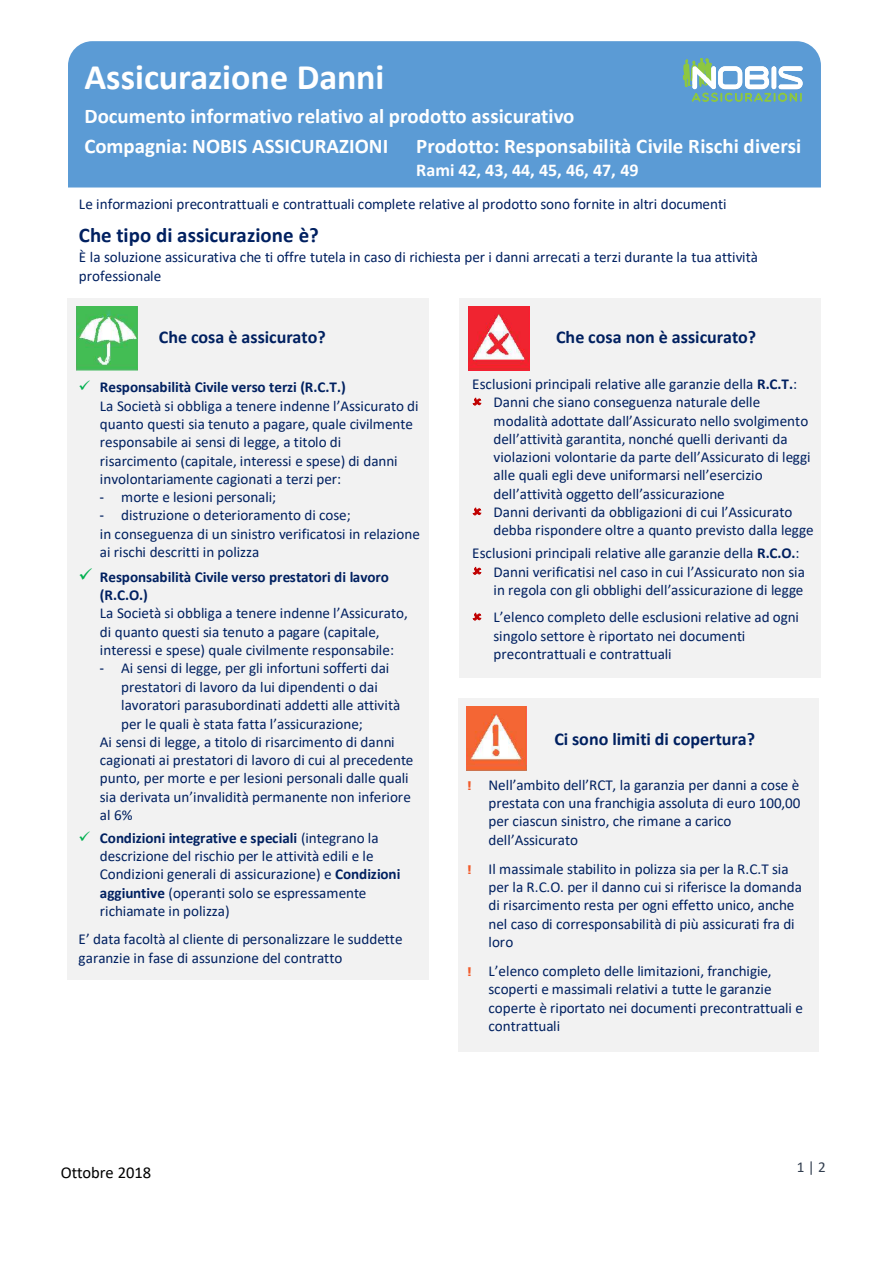
<style>
.page{position:relative;width:894px;height:1263px;background:#fff}
.page>*{position:absolute;margin:0;border:0;box-sizing:border-box;transform-origin:0 0}
.t1{font:700 36px "Calibri";color:#fff}
.t2{font:700 20.85px "Calibri";color:#fff}
.t3{font:700 20.85px "Calibri";color:#fff}
.t4{font:700 20.85px "Calibri";color:#002060}
.t5{font:700 18px "Calibri";color:#002060}
.t6{font:700 18px "Calibri";letter-spacing:-.005em;color:#fff}
.t7{font:16.5px "Calibri";letter-spacing:-.005em;color:#000}
.t8{font:15.15px/18.3px "Calibri";color:#002060}
.t9{font:700 15.15px/18.3px "Calibri";letter-spacing:-.005em;color:#002060}
.t10{font:15.15px "Calibri";color:#323e4f}
.s1{font-style:inherit}
.s2{font-weight:700}
.s3{color:#00b050}
.s4{font-family:"Arial Narrow"}
.s5{font-family:"Verdana";font-weight:700;font-size:11.85px;color:#f15a29}
</style>
<div class="page">
<div style="left:68px;top:41px;width:752px;height:147px;background:#5b9bd5"></div>
<div style="left:459px;top:298px;width:361px;height:380px;background:#f2f2f2"></div>
<img style="left:468px;top:306px;width:61px;height:64px">
<div style="left:68px;top:298px;width:360px;height:681px;background:#f2f2f2"></div>
<img style="left:77px;top:307px;width:60px;height:63px">
<div style="left:457px;top:698px;width:361px;height:353px;background:#f2f2f2"></div>
<img style="left:466px;top:707px;width:60px;height:64px">
<svg style="left:682px;top:58px;width:120px;height:44px"></svg>
<p class="t1" style="left:84px;top:62px;width:301px">Assicurazione Danni</p>
<p class="t2" style="left:84px;top:107px;width:491px">Documento informativo relativo al prodotto assicurativo</p>
<p class="t3" style="left:84px;top:131px;width:305px"><span class="s1">Compagnia:</span> NOBIS ASSICURAZIONI</p>
<p class="t2" style="left:416px;top:137px;width:386px">Prodotto: Responsabilità Civile Rischi diversi</p>
<p class="t6" style="left:416px;top:163px;width:223px">Rami 42, 43, 44, 45, 46, 47, 49</p>
<p class="t8" style="left:79px;top:196px;width:649px">Le informazioni precontrattuali e contrattuali complete relative al prodotto sono fornite in altri documenti</p>
<p class="t4" style="left:79px;top:226px;width:241px">Che tipo di assicurazione è?</p>
<p class="t8" style="left:79px;top:249px;width:680px">È la soluzione assicurativa che ti offre tutela in caso di richiesta per i danni arrecati a terzi durante la tua attività professionale</p>
<p class="t5" style="left:159px;top:329px;width:168px">Che cosa è assicurato?</p>
<p class="t5" style="left:556px;top:329px;width:201px">Che cosa non è assicurato?</p>
<p class="t8" style="left:472px;top:376px;width:326px">Esclusioni principali relative alle garanzie della <span class="s2">R.C.T.</span>:</p>
<p class="t8" style="left:493px;top:394px;width:318px">Danni che siano conseguenza naturale delle modalità adottate dall’Assicurato nello svolgimento dell’attività garantita, nonché quelli derivanti da violazioni volontarie da parte dell’Assicurato di leggi alle quali egli deve uniformarsi nell’esercizio dell’attività oggetto dell’assicurazione</p>
<p class="t8" style="left:493px;top:504px;width:321px">Danni derivanti da obbligazioni di cui l’Assicurato debba rispondere oltre a quanto previsto dalla legge</p>
<p class="t8" style="left:472px;top:545px;width:329px">Esclusioni principali relative alle garanzie della <span class="s2">R.C.O.</span>:</p>
<p class="t8" style="left:493px;top:564px;width:313px">Danni verificatisi nel caso in cui l’Assicurato non sia in regola con gli obblighi dell’assicurazione di legge</p>
<p class="t8" style="left:493px;top:609px;width:307px">L’elenco completo delle esclusioni relative ad ogni singolo settore è riportato nei documenti precontrattuali e contrattuali</p>
<p class="t9" style="left:79px;top:379px;width:268px"><span class="s3">✓</span> Responsabilità Civile verso terzi (R.C.T.)</p>
<p class="t8" style="left:100px;top:398px;width:320px">La Società si obbliga a tenere indenne l’Assicurato di quanto questi sia tenuto a pagare, quale civilmente responsabile ai sensi di legge, a titolo di risarcimento (capitale, interessi e spese) di danni involontariamente cagionati a terzi per:</p>
<p class="t8" style="left:100px;top:489px;width:178px"><span class="s4">-</span> morte e lesioni personali;</p>
<p class="t8" style="left:100px;top:507px;width:252px"><span class="s4">-</span> distruzione o deterioramento di cose;</p>
<p class="t8" style="left:100px;top:526px;width:321px">in conseguenza di un sinistro verificatosi in relazione ai rischi descritti in polizza</p>
<p class="t9" style="left:100px;top:569px;width:290px;text-indent:-21px"><span class="s3">✓</span> Responsabilità Civile verso prestatori di lavoro (R.C.O.)</p>
<p class="t8" style="left:100px;top:605px;width:309px">La Società si obbliga a tenere indenne l’Assicurato, di quanto questi sia tenuto a pagare (capitale, interessi e spese) quale civilmente responsabile:</p>
<p class="t8" style="left:121px;top:660px;width:280px;text-indent:-21px"><span class="s4">-</span> Ai sensi di legge, per gli infortuni sofferti dai prestatori di lavoro da lui dipendenti o dai lavoratori parasubordinati addetti alle attività per le quali è stata fatta l’assicurazione;</p>
<p class="t8" style="left:100px;top:734px;width:315px">Ai sensi di legge, a titolo di risarcimento di danni cagionati ai prestatori di lavoro di cui al precedente punto, per morte e per lesioni personali dalle quali sia derivata un’invalidità permanente non inferiore al 6%</p>
<p class="t8" style="left:100px;top:830px;width:302px;text-indent:-21px"><span class="s3">✓</span> <span class="s2">Condizioni integrative e speciali</span> (integrano la descrizione del rischio per le attività edili e le Condizioni generali di assicurazione) e <span class="s2">Condizioni aggiuntive</span> (operanti solo se espressamente richiamate in polizza)</p>
<p class="t8" style="left:79px;top:930px;width:325px;line-height:19.8px">E’ data facoltà al cliente di personalizzare le suddette garanzie in fase di assunzione del contratto</p>
<p class="t5" style="left:554px;top:731px;width:202px">Ci sono limiti di copertura?</p>
<p class="t8" style="left:488px;top:777px;width:313px;text-indent:-21px"><span class="s5">!</span> Nell’ambito dell’RCT, la garanzia per danni a cose è prestata con una franchigia assoluta di euro 100,00 per ciascun sinistro, che rimane a carico dell’Assicurato</p>
<p class="t8" style="left:488px;top:861px;width:315px;text-indent:-21px"><span class="s5">!</span> Il massimale stabilito in polizza sia per la R.C.T sia per la R.C.O. per il danno cui si riferisce la domanda di risarcimento resta per ogni effetto unico, anche nel caso di corresponsabilità di più assicurati fra di loro</p>
<p class="t8" style="left:488px;top:963px;width:316px;text-indent:-21px"><span class="s5">!</span> L’elenco completo delle limitazioni, franchigie, scoperti e massimali relativi a tutte le garanzie coperte è riportato nei documenti precontrattuali e contrattuali</p>
<p class="t7" style="left:61px;top:1165px;width:92px">Ottobre 2018</p>
<p class="t10" style="left:796px;top:1160px;width:31px">1| 2</p>
</div>
